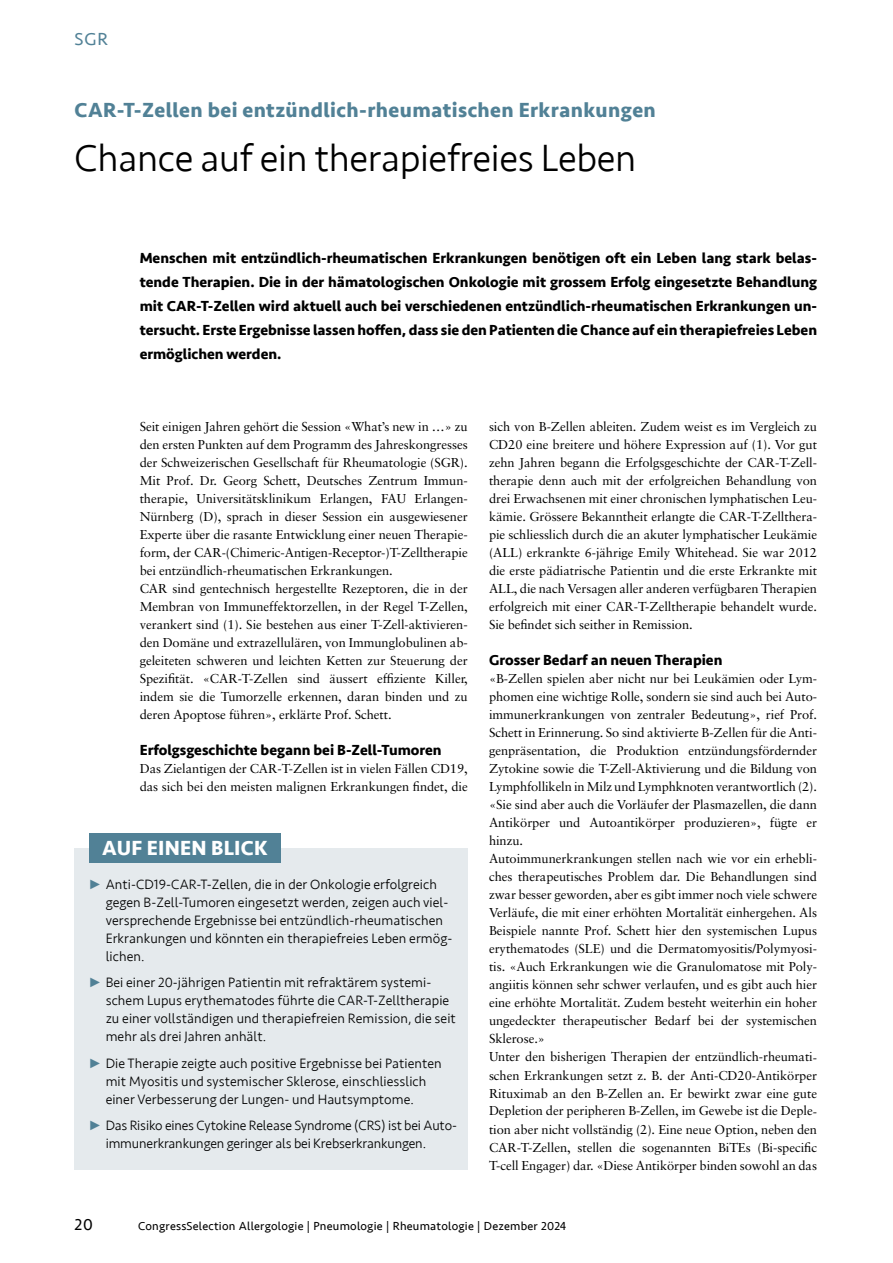
<style>
.page{position:relative;width:893px;height:1263px;background:#fff}
.page>*{position:absolute;margin:0;border:0;box-sizing:border-box;transform-origin:0 0}
.t1{font:300 39px "Seravek";letter-spacing:-.01em;color:#000}
.t2{font:700 21px "Seravek";letter-spacing:.02em;color:#518196}
.t3{font:700 21px "Seravek";letter-spacing:.01em;color:#fff}
.t4{font:18px "Seravek";color:#518196}
.t5{font:16.5px "Seravek";color:#000}
.t6{font:700 15px/24px "Seravek";color:#000;text-align:justify}
.t7{font:300 13.95px/18px "Seravek";letter-spacing:.005em;color:#000}
.t8{font:12.9px/18px "Sabon";letter-spacing:-.005em;color:#000}
.t9{font:12px "Seravek";letter-spacing:.02em;color:#000}
</style>
<div class="page">
<div style="left:74px;top:848px;width:394px;height:321px;background:#e5eaed"></div>
<div style="left:89px;top:833px;width:192px;height:29px;background:#518196"></div>
<h3 class="t4" style="left:74px;top:25px;width:35px">SGR</h3>
<h2 class="t2" style="left:74px;top:93px;width:583px">CAR-T-Zellen bei entzündlich-rheumatischen Erkrankungen</h2>
<h1 class="t1" style="left:74px;top:135px;width:563px">Chance auf ein therapiefreies Leben</h1>
<p class="t6" style="left:140px;top:246px;width:679px">Menschen mit entzündlich-rheumatischen Erkrankungen benötigen oft ein Leben lang stark belas&shy;tende Therapien. Die in der hämatologischen Onkologie mit grossem Erfolg eingesetzte Behandlung mit CAR-T-Zellen wird aktuell auch bei verschiedenen entzündlich-rheumatischen Erkrankungen un&shy;tersucht. Erste Ergebnisse lassen hoffen, dass sie den Patienten die Chance auf ein therapiefreies Leben ermöglichen werden.</p>
<p class="t8" style="left:140px;top:418px;width:330px">Seit einigen Jahren gehört die Session «What’s new in …» zu den ersten Punkten auf dem Programm des Jahreskongresses der Schweizerischen Gesellschaft für Rheumatologie (SGR).<br>Mit Prof. Dr. Georg Schett, Deutsches Zentrum Immun&shy;therapie, Universitätsklinikum Erlangen, FAU Erlangen-Nürnberg (D), sprach in dieser Session ein ausgewiesener Experte über die rasante Entwicklung einer neuen Therapie&shy;form, der CAR-(Chimeric-Antigen-Receptor-)T-Zelltherapie bei entzündlich-rheumatischen Erkrankungen.<br>CAR sind gentechnisch hergestellte Rezeptoren, die in der Membran von Immuneffektorzellen, in der Regel T-Zellen, verankert sind (1). Sie bestehen aus einer T-Zell-aktivieren&shy;den Domäne und extrazellulären, von Immunglobulinen ab&shy;geleiteten schweren und leichten Ketten zur Steuerung der Spezifität. «CAR-T-Zellen sind äussert effiziente Killer, indem sie die Tumorzelle erkennen, daran binden und zu deren Apoptose führen», erklärte Prof. Schett.</p>
<p class="t6" style="left:140px;top:738px;width:304px">Erfolgsgeschichte begann bei B-Zell-Tumoren</p>
<p class="t8" style="left:140px;top:760px;width:330px">Das Zielantigen der CAR-T-Zellen ist in vielen Fällen CD19, das sich bei den meisten malignen Erkrankungen findet, die</p>
<h2 class="t3" style="left:102px;top:831px;width:167px">AUF EINEN BLICK</h2>
<p class="t7" style="left:106px;top:875px;width:348px">Anti-CD19-CAR-T-Zellen, die in der Onkologie erfolgreich gegen B-Zell-Tumoren eingesetzt werden, zeigen auch viel&shy;versprechende Ergebnisse bei entzündlich-rheumatischen Erkrankungen und könnten ein therapiefreies Leben ermög&shy;lichen.</p>
<p class="t7" style="left:106px;top:974px;width:352px">Bei einer 20-jährigen Patientin mit refraktärem systemi&shy;schem Lupus erythematodes führte die CAR-T-Zelltherapie zu einer vollständigen und therapiefreien Remission, die seit mehr als drei Jahren anhält.</p>
<p class="t7" style="left:106px;top:1054px;width:338px">Die Therapie zeigte auch positive Ergebnisse bei Patienten mit Myositis und systemischer Sklerose, einschliesslich einer Verbesserung der Lungen- und Hautsymptome.</p>
<p class="t7" style="left:106px;top:1117px;width:353px">Das Risiko eines Cytokine Release Syndrome (CRS) ist bei Auto&shy;immunerkrankungen geringer als bei Krebserkrankungen.</p>
<p class="t8" style="left:489px;top:418px;width:330px;text-align:justify">sich von B-Zellen ableiten. Zudem weist es im Vergleich zu CD20 eine breitere und höhere Expression auf (1). Vor gut zehn Jahren begann die Erfolgsgeschichte der CAR-T-Zell&shy;therapie denn auch mit der erfolgreichen Behandlung von drei Erwachsenen mit einer chronischen lymphatischen Leu&shy;kämie. Grössere Bekanntheit erlangte die CAR-T-Zellthera&shy;pie schliesslich durch die an akuter lymphatischer Leukämie (ALL) erkrankte 6-jährige Emily Whitehead. Sie war 2012 die erste pädiatrische Patientin und die erste Erkrankte mit ALL, die nach Versagen aller anderen verfügbaren Therapien erfolgreich mit einer CAR-T-Zelltherapie behandelt wurde.<br>Sie befindet sich seither in Remission.</p>
<p class="t6" style="left:489px;top:648px;width:235px">Grosser Bedarf an neuen Therapien</p>
<p class="t8" style="left:489px;top:670px;width:330px">«B-Zellen spielen aber nicht nur bei Leukämien oder Lym&shy;phomen eine wichtige Rolle, sondern sie sind auch bei Auto&shy;immunerkrankungen von zentraler Bedeutung», rief Prof.<br>Schett in Erinnerung. So sind aktivierte B-Zellen für die Anti&shy;genpräsentation, die Produktion entzündungsfördernder Zytokine sowie die T-Zell-Aktivierung und die Bildung von Lymphfollikeln in Milz und Lymphknoten verantwortlich (2). «Sie sind aber auch die Vorläufer der Plasmazellen, die dann Antikörper und Autoantikörper produzieren», fügte er hinzu.<br>Autoimmunerkrankungen stellen nach wie vor ein erhebli&shy;ches therapeutisches Problem dar. Die Behandlungen sind zwar besser geworden, aber es gibt immer noch viele schwere Verläufe, die mit einer erhöhten Mortalität einhergehen. Als Beispiele nannte Prof. Schett hier den systemischen Lupus erythematodes (SLE) und die Dermatomyositis/Polymyosi&shy;tis. «Auch Erkrankungen wie die Granulomatose mit Poly&shy;angiitis können sehr schwer verlaufen, und es gibt auch hier eine erhöhte Mortalität. Zudem besteht weiterhin ein hoher ungedeckter therapeutischer Bedarf bei der systemischen Sklerose.»<br>Unter den bisherigen Therapien der entzündlich-rheumati&shy;schen Erkrankungen setzt z. B. der Anti-CD20-Antikörper Rituximab an den B-Zellen an. Er bewirkt zwar eine gute Depletion der peripheren B-Zellen, im Gewebe ist die Deple&shy;tion aber nicht vollständig (2). Eine neue Option, neben den CAR-T-Zellen, stellen die sogenannten BiTEs (Bi-specific T-cell Engager) dar. «Diese Antikörper binden sowohl an das</p>
<p class="t5" style="left:74px;top:1212px;width:20px">20</p>
<p class="t9" style="left:138px;top:1217px;width:430px">CongressSelection Allergologie | Pneumologie | Rheumatologie | Dezember 2024</p>
</div>
